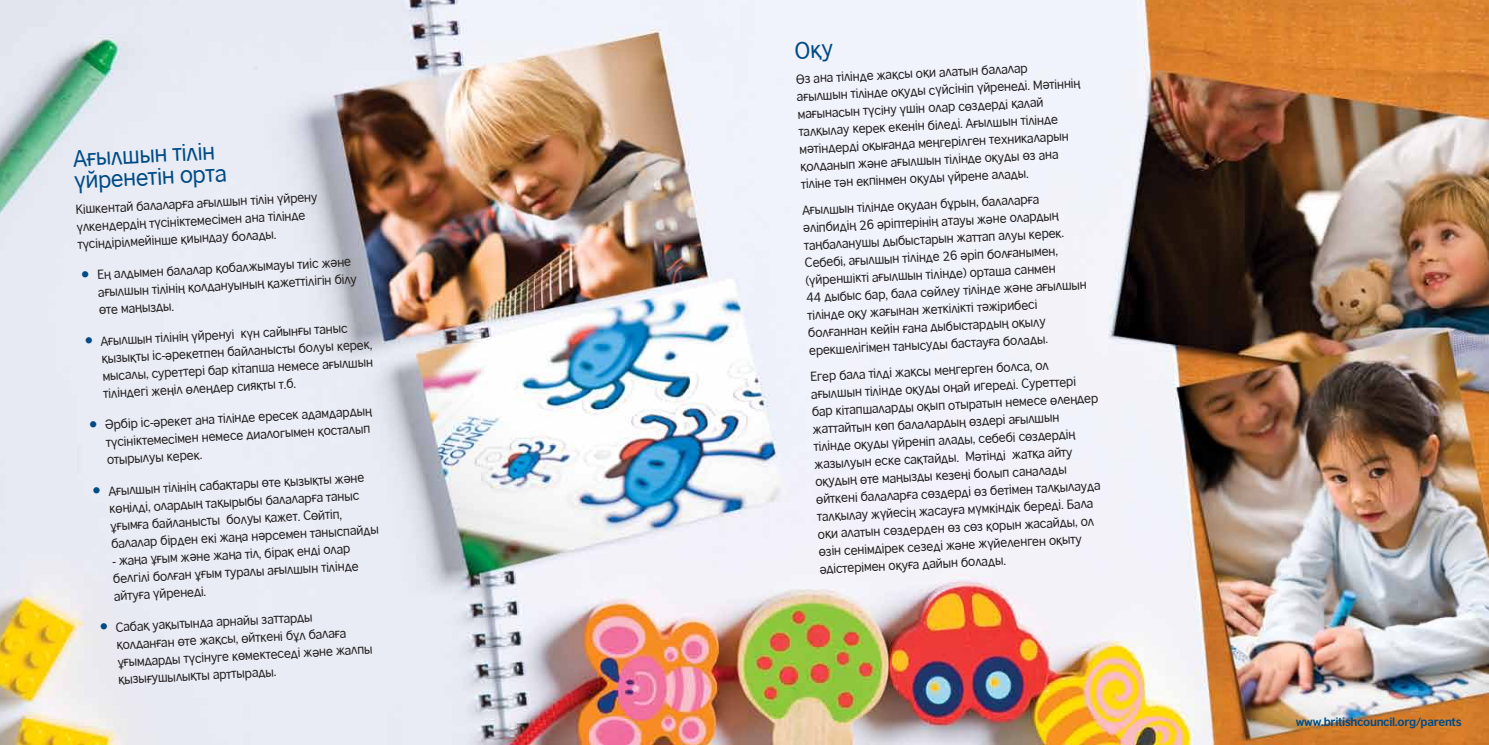
<style>
.page{position:relative;width:1489px;height:745px;background:#fff}
.page>*{position:absolute;margin:0;border:0;box-sizing:border-box;transform-origin:0 0}
.t1{font:22.5px/22.5px "British Council Sans";color:#004b85}
.t2{font:12.5px/17.5px "British Council Sans";color:#231f20}
.t3{font:700 11.25px "British Council Sans Cyr";letter-spacing:-.03em;color:#004b85}
.s1{font-size:25px;color:#004b85}
</style>
<div class="page">
<img style="left:0;top:0;width:1488px;height:744px">
<svg style="left:795px;top:41px;width:38px;height:21px"></svg>
<h1 class="t1" style="left:72px;top:146px;width:154px;rotate:-3deg">Ағылшын тiлiн үйренетін орта</h1>
<p class="t2" style="left:75px;top:200px;width:244px;rotate:-3deg">Кішкентай балаларға ағылшын тілін үйрену үлкендердің түсініктемесімен ана тілінде түсіндірілмейінше қиындау болады.</p>
<p class="t2" style="left:97px;top:265px;width:261px;text-indent:-18px;rotate:-3deg"><span class="s1">•</span> Ең алдымен балалар қобалжымауы тиіс және ағылшын тiлiнiң қолдануының қажеттiлiгін білу өте маңызды.</p>
<p class="t2" style="left:100px;top:332px;width:273px;text-indent:-18px;rotate:-3deg"><span class="s1">•</span> Ағылшын тілінің үйренуі күн сайынғы таныс қызықты іс-әрекетпен байланысты болуы керек, мысалы, суреттерi бар кiтапша немесе ағылшын тіліндегі жеңіл өлеңдер сияқты т.б.</p>
<p class="t2" style="left:104px;top:415px;width:269px;text-indent:-18px;rotate:-3deg"><span class="s1">•</span> Әрбір іс-әрекет ана тілінде ересек адамдардың түсініктемесімен немесе диалогымен қосталып отырылуы керек.</p>
<p class="t2" style="left:108px;top:481px;width:269px;text-indent:-18px;rotate:-3deg"><span class="s1">•</span> Ағылшын тiлiнiң сабақтары өте қызықты және көңілді, олардың тақырыбы балаларға таныс ұғымға байланысты болуы қажет. Сөйтіп, балалар бiрден екi жаңа нәрсемен таныспайды</p>
<p class="t2" style="left:112px;top:551px;width:247px;rotate:-3deg">- жаңа ұғым және жаңа тiл, бiрақ ендi олар белгiлi болған ұғым туралы ағылшын тiлiнде айтуға үйренеді.</p>
<p class="t2" style="left:115px;top:617px;width:257px;text-indent:-18px;rotate:-3deg"><span class="s1">•</span> Сабақ уақытында арнайы заттарды қолданған өте жақсы, өйткенi бұл балаға ұғымдарды түсiнуге көмектеседi және жалпы қызығушылықты арттырады.</p>
<p class="t2" style="left:795px;top:70px;width:286px;rotate:-3deg">Өз ана тілінде жақсы оқи алатын балалар ағылшын тілінде оқуды сүйсініп үйренеді. Мәтiннiң мағынасын түсiну үшiн олар сөздерді қалай талқылау керек екенін біледі. Ағылшын тiлiнде мәтiндерді оқығанда меңгерiлген техникаларын қолданып және ағылшын тiлiнде оқуды өз ана тіліне тән екпінмен оқуды үйрене алады.</p>
<p class="t2" style="left:801px;top:201px;width:282px;rotate:-3deg">Ағылшын тiлiнде оқудан бұрын, балаларға әлiпбидiң 26 әрiптерiнiң атауы және олардың таңбаланушы дыбыстарын жаттап алуы керек.<br>Себебі, ағылшын тiлiнде 26 әрiп болғанымен, (үйреншiктi ағылшын тiлiнде) орташа санмен<br>44 дыбыс бар, бала сөйлеу тiлiнде және ағылшын тiлiнде оқу жағынан жеткiлiктi тәжiрибесi болғаннан кейін ғана дыбыстардың оқылу ерекшелігімен танысуды бастауға болады.</p>
<p class="t2" style="left:808px;top:368px;width:289px;rotate:-3deg">Егер бала тiлдi жақсы меңгерген болса, ол ағылшын тiлiнде оқуды оңай игереді. Суреттерi бар кiтапшаларды оқып отыратын немесе өлеңдер жаттайтын көп балалардың өздерi ағылшын тiлiнде оқуды үйреніп алады, себебі сөздердің жазылуын еске сақтайды. Мәтiнді жатқа айту оқудың өте маңызды кезеңі болып саналады өйткені балаларға сөздердi өз бетімен талқылауда талқылау жүйесің жасауға мүмкiндiк береді. Бала оқи алатын сөздерден өз сөз қорын жасайды, ол өзiн сенiмдiрек сезедi және жүйеленген оқыту әдiстерімен оқуға дайын болады.</p>
<p class="t3" style="left:1295px;top:714px;width:167px">www.britishcouncil.org/parents</p>
</div>
